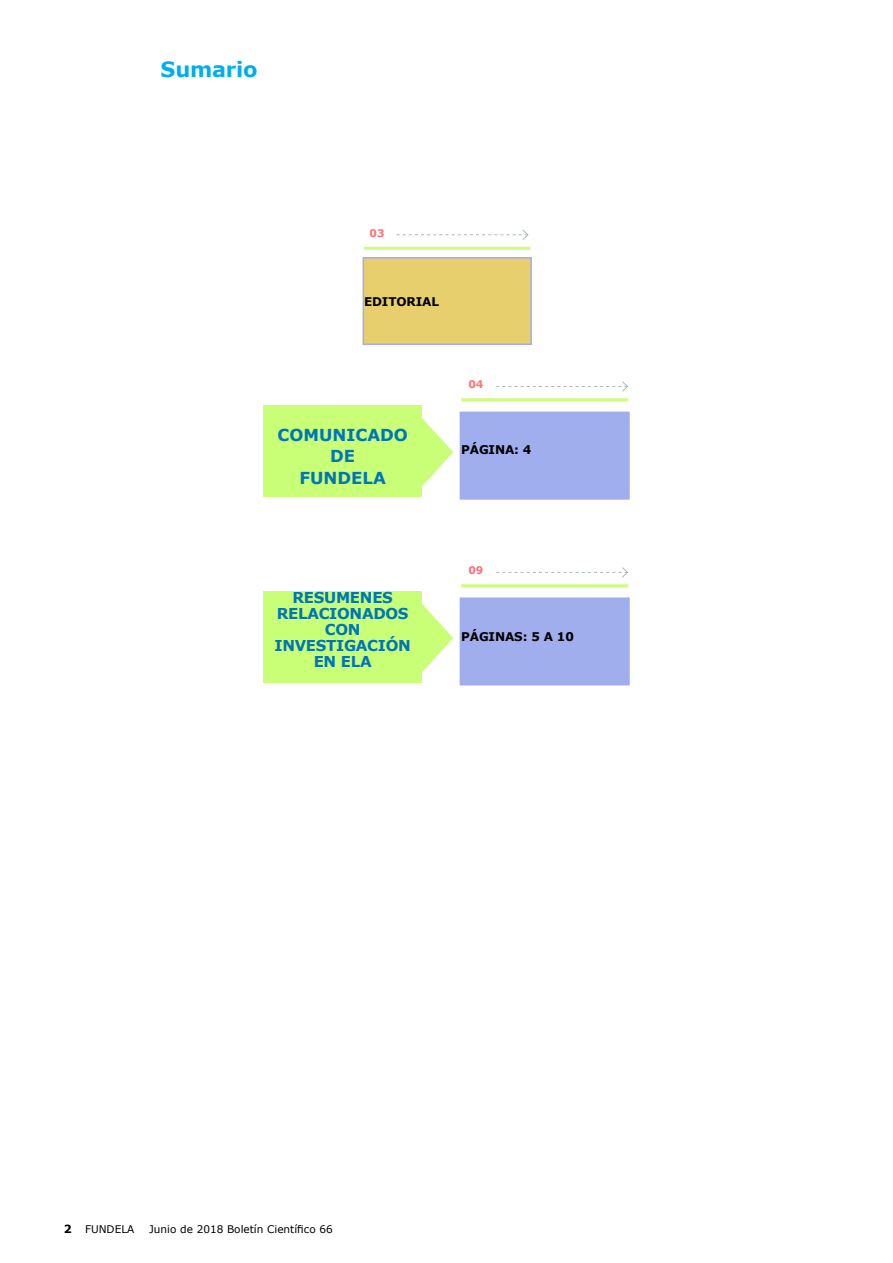
<style>
.page{position:relative;width:893px;height:1263px;background:#fff}
.page>*{position:absolute;margin:0;border:0;box-sizing:border-box;transform-origin:0 0}
.t1{font:700 21px "Verdana";letter-spacing:-.01em;color:#00aeef}
.t2{font:700 16.5px/21.3px "Verdana";color:#0075b8;text-align:center}
.t3{font:700 15px/15.9px "Verdana";letter-spacing:-.02em;color:#0075b8;text-align:center}
.t4{font:700 12px "Verdana";letter-spacing:-.01em;color:#000}
.t5{font:10.5px "Verdana";color:#000}
.t6{font:700 10.5px "Verdana";color:#ff7077}
.s1{font-weight:700;font-size:11.25px}
</style>
<div class="page">
<svg style="left:422px;top:418px;width:31px;height:69px"></svg>
<div style="left:263px;top:405px;width:159px;height:92px;background:#c9ff77"></div>
<div style="left:460px;top:412px;width:169px;height:87px;background:#a0aeee"></div>
<hr style="left:461px;top:398px;width:167px;height:3px;background:#c9ff77">
<div style="left:460px;top:412px;width:170px;height:88px;border:2px solid #a0aeee"></div>
<svg style="left:496px;top:381px;width:132px;height:11px"></svg>
<svg style="left:397px;top:229px;width:132px;height:11px"></svg>
<div style="left:363px;top:258px;width:168px;height:86px;background:#e8cf6e"></div>
<hr style="left:364px;top:247px;width:166px;height:3px;background:#c9ff77">
<div style="left:363px;top:257px;width:169px;height:88px;border:2px solid #a0aeee"></div>
<svg style="left:422px;top:604px;width:31px;height:68px"></svg>
<div style="left:263px;top:591px;width:159px;height:92px;background:#c9ff77"></div>
<div style="left:460px;top:598px;width:169px;height:87px;background:#a0aeee"></div>
<hr style="left:461px;top:584px;width:167px;height:3px;background:#c9ff77">
<div style="left:460px;top:597px;width:170px;height:88px;border:2px solid #a0aeee"></div>
<svg style="left:496px;top:567px;width:132px;height:11px"></svg>
<h1 class="t1" style="left:161px;top:55px;width:98px">Sumario</h1>
<p class="t6" style="left:370px;top:225px;width:16px">03</p>
<p class="t4" style="left:364px;top:293px;width:77px">EDITORIAL</p>
<p class="t2" style="left:277px;top:424px;width:132px">COMUNICADO<br>DE<br>FUNDELA</p>
<p class="t6" style="left:468px;top:377px;width:16px">04</p>
<p class="t4" style="left:461px;top:442px;width:72px">PÁGINA: 4</p>
<p class="t3" style="left:274px;top:590px;width:138px">RESUMENES<br>RELACIONADOS<br>CON<br>INVESTIGACIÓN<br>EN ELA</p>
<p class="t6" style="left:468px;top:563px;width:16px">09</p>
<p class="t4" style="left:461px;top:628px;width:114px">PÁGINAS: 5 A 10</p>
<p class="t5" style="left:64px;top:1222px;width:72px"><span class="s1">2</span> FUNDELA</p>
<p class="t5" style="left:149px;top:1222px;width:185px">Junio de 2018 Boletín Científico 66</p>
</div>
